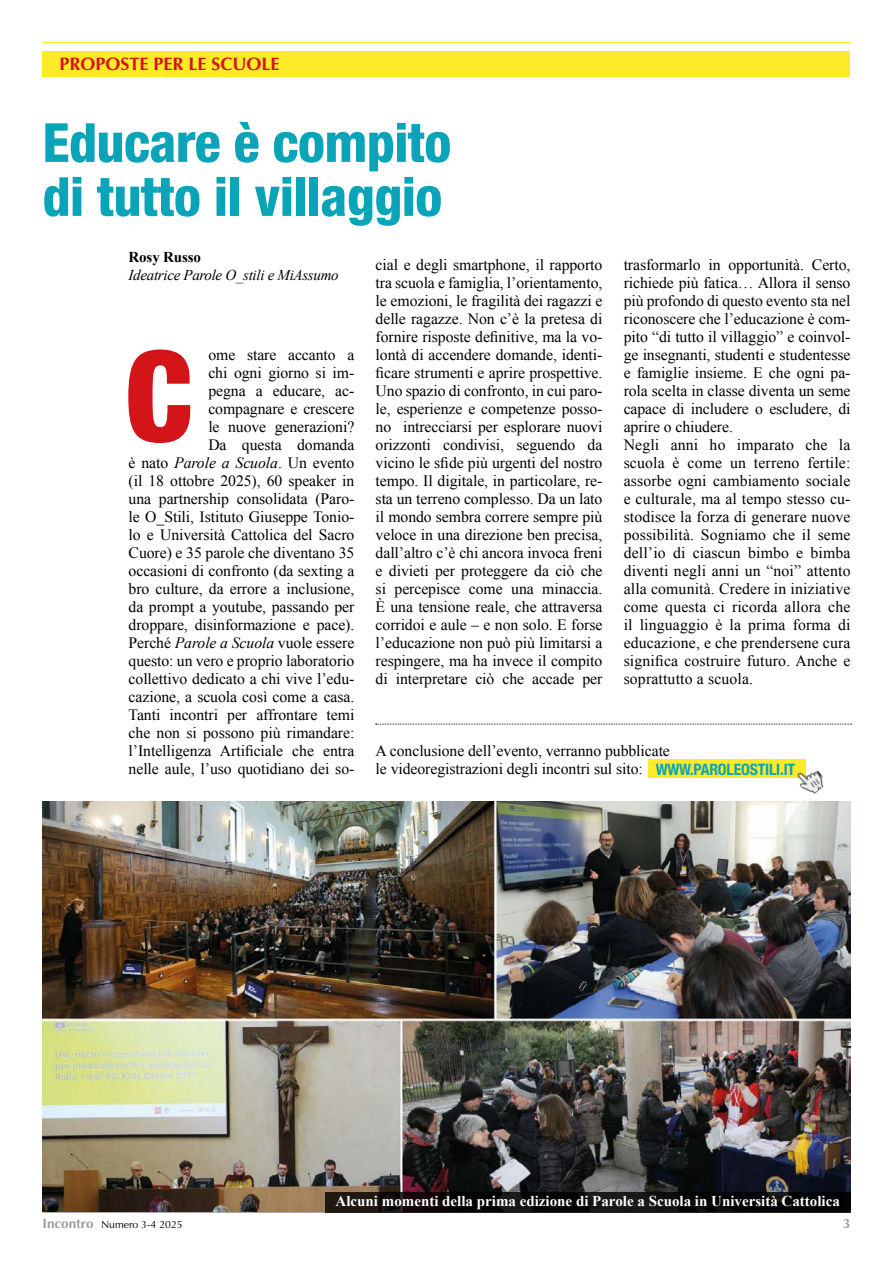
<style>
.page{position:relative;width:893px;height:1263px;background:#fff}
.page>*{position:absolute;margin:0;border:0;box-sizing:border-box;transform-origin:0 0}
.t1{font:900 condensed 126px "Helvetica Neue LT Std";color:#d31418}
.t2{font:800 condensed 54px/54px "Helvetica Neue LT Std";letter-spacing:-.01em;color:#0aa4b8}
.t3{font:700 18px "Optima";color:#d31418}
.t4{font:15.75px/18px "Times New Roman";letter-spacing:-.005em;color:#000}
.t5{font:700 15px "Times New Roman";color:#fff}
.t6{font:italic 15px "Times New Roman";letter-spacing:-.02em;color:#000}
.t7{font:700 15px "Times New Roman";letter-spacing:-.01em;color:#000}
.t8{font:700 13.5px "Optima";color:#9d9d9c}
.t9{font:10.5px "Optima";color:#000}
.s1{font-style:italic}
.s2{font-family:"Helvetica Neue LT Std";font-weight:700;font-stretch:condensed;color:#0aa4b8}
.s3{font-weight:700;font-size:13.5px;color:#9d9d9c}
</style>
<div class="page">
<hr style="left:43px;top:1212px;width:807px;height:1px;background:#9d9d9c">
<div style="left:648px;top:760px;width:158px;height:18px;background:#fceb26"></div>
<img style="left:797px;top:770px;width:27px;height:24px">
<hr style="left:43px;top:42px;width:807px;height:1px;background:#fceb26">
<div style="left:43px;top:51px;width:807px;height:26px;background:#fceb26"></div>
<img style="left:43px;top:801px;width:807px;height:411px">
<svg style="left:325px;top:1192px;width:525px;height:20px;background:#0c0a0b"></svg>
<svg style="left:376px;top:724px;width:476px;height:1px"></svg>
<p class="t3" style="left:60px;top:53px;width:222px">PROPOSTE PER LE SCUOLE</p>
<h2 class="t2" style="left:43px;top:115px;width:410px">Educare è compito di tutto il villaggio</h2>
<p class="t4" style="left:376px;top:255px;width:228px;text-align:justify">cial e degli smartphone, il rapporto tra scuola e famiglia, l’orientamento, le emozioni, le fragilità dei ragazzi e delle ragazze. Non c’è la pretesa di fornire risposte definitive, ma la vo&shy;lontà di accendere domande, identi&shy;ficare strumenti e aprire prospettive.<br>Uno spazio di confronto, in cui paro&shy;le, esperienze e competenze posso&shy;no intrecciarsi per esplorare nuovi orizzonti condivisi, seguendo da vicino le sfide più urgenti del nostro tempo. Il digitale, in particolare, re&shy;sta un terreno complesso. Da un lato il mondo sembra correre sempre più veloce in una direzione ben precisa, dall’altro c’è chi ancora invoca freni e divieti per proteggere da ciò che si percepisce come una minaccia.<br>È una tensione reale, che attraversa corridoi e aule – e non solo. E forse l’educazione non può più limitarsi a respingere, ma ha invece il compito di interpretare ciò che accade per</p>
<p class="t4" style="left:624px;top:256px;width:228px">trasformarlo in opportunità. Certo, richiede più fatica… Allora il senso più profondo di questo evento sta nel riconoscere che l’educazione è com&shy;pito “di tutto il villaggio” e coinvol&shy;ge insegnanti, studenti e studentesse e famiglie insieme. E che ogni pa&shy;rola scelta in classe diventa un seme capace di includere o escludere, di aprire o chiudere.<br>Negli anni ho imparato che la scuola è come un terreno fertile: assorbe ogni cambiamento sociale e culturale, ma al tempo stesso cu&shy;stodisce la forza di generare nuove possibilità. Sogniamo che il seme dell’io di ciascun bimbo e bimba diventi negli anni un “noi” attento alla comunità. Credere in iniziative come questa ci ricorda allora che il linguaggio è la prima forma di educazione, e che prendersene cura significa costruire futuro. Anche e soprattutto a scuola.</p>
<p class="t7" style="left:129px;top:247px;width:74px">Rosy Russo</p>
<p class="t6" style="left:129px;top:265px;width:212px">Ideatrice Parole O_stili e MiAssumo</p>
<h1 class="t1" style="left:125px;top:319px;width:69px">C</h1>
<p class="t4" style="left:129px;top:345px;width:227px;text-align:right">ome stare accanto a<br>chi ogni giorno si im-<br>pegna a educare, ac&shy;compagnare e crescere<br>le nuove generazioni?<br>Da questa domanda<br>è nato <span class="s1">Parole a Scuola</span>. Un evento (il 18 ottobre 2025), 60 speaker in una partnership consolidata (Paro&shy;le O_Stili, Istituto Giuseppe Tonio&shy;lo e Università Cattolica del Sacro<br>Cuore) e 35 parole che diventano 35 occasioni di confronto (da sexting a bro culture, da errore a inclusione, da prompt a youtube, passando per droppare, disinformazione e pace).<br>Perché <span class="s1">Parole a Scuola</span> vuole essere questo: un vero e proprio laboratorio collettivo dedicato a chi vive l’edu&shy;cazione, a scuola così come a casa.<br>Tanti incontri per affrontare temi che non si possono più rimandare: l’Intelligenza Artificiale che entra nelle aule, l’uso quotidiano dei so-</p>
<p class="t4" style="left:376px;top:741px;width:421px">A conclusione dell’evento, verranno pubblicate<br>le videoregistrazioni degli incontri sul sito: <span class="s2">WWW.PAROLEOSTILI.IT</span></p>
<p class="t5" style="left:336px;top:1191px;width:506px">Alcuni momenti della prima edizione di Parole a Scuola in Università Cattolica</p>
<p class="t9" style="left:43px;top:1218px;width:142px"><span class="s3">Incontro</span> Numero 3-4 2025</p>
<p class="t8" style="left:843px;top:1215px;width:9px">3</p>
</div>
